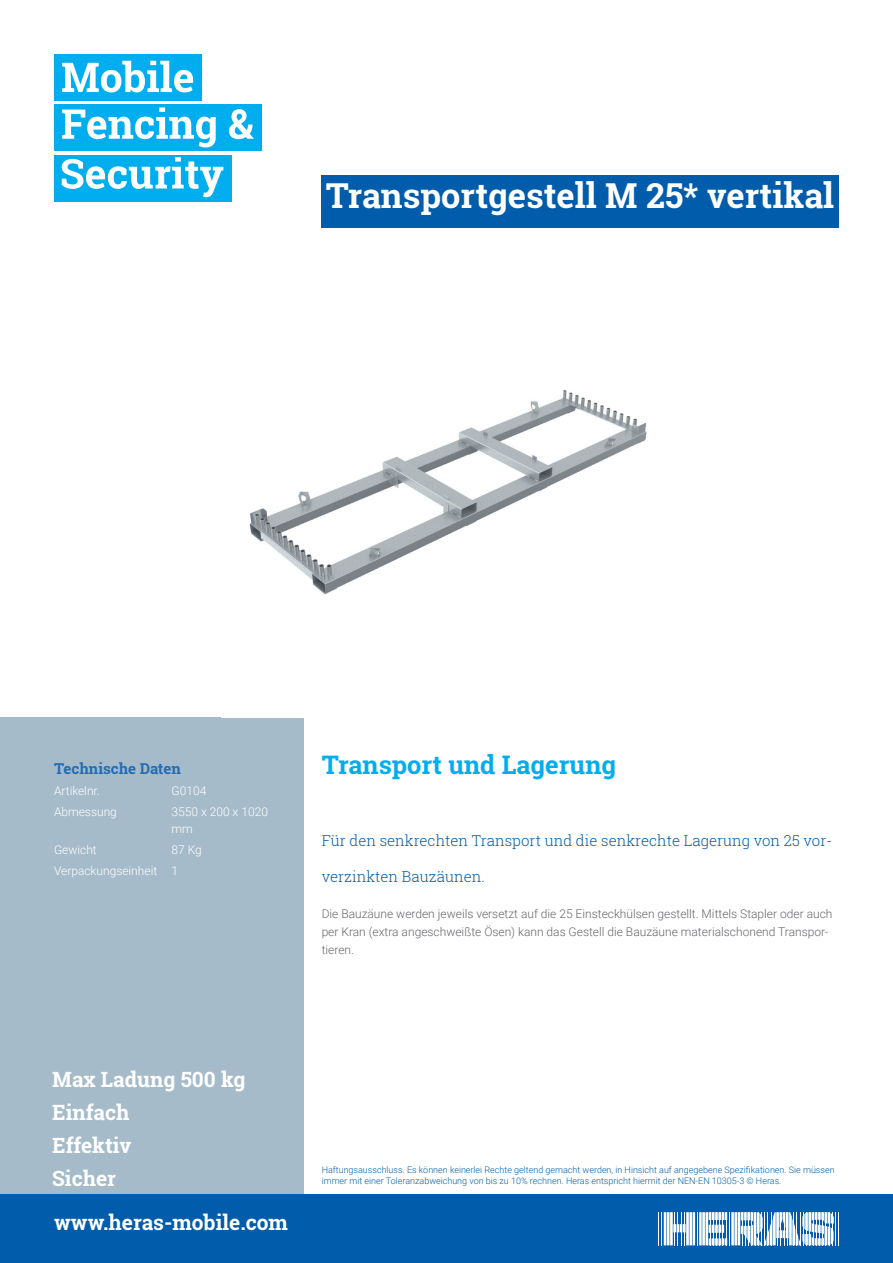
<style>
.page{position:relative;width:893px;height:1263px;background:#fff}
.page>*{position:absolute;margin:0;border:0;box-sizing:border-box;transform-origin:0 0}
.t1{font:700 34.35px "Roboto Slab";color:#fff}
.t2{font:700 25.5px "Roboto Slab";color:#00aeef}
.t3{font:700 21px/33px "Roboto Slab";color:#fff}
.t4{font:300 15px "Roboto Slab";color:#015dab}
.t5{font:700 15px "Roboto Slab";color:#226cb5}
.t6{font:300 12px/18px "Roboto";color:#66676b}
.t7{font:300 12px/16.5px "Roboto";color:#fff}
.t8{font:300 9px/10.8px "Roboto";color:#015dab}
</style>
<div class="page">
<div style="left:0;top:717px;width:304px;height:492px;background:#a5bbc9"></div>
<div style="left:322px;top:175px;width:517px;height:53px;background:#015dab"></div>
<img style="left:249px;top:390px;width:398px;height:205px">
<div style="left:0;top:1195px;width:893px;height:68px;background:#015dab"></div>
<hr style="left:658px;top:1212px;width:1px;height:33px;background:#fff">
<hr style="left:662px;top:1212px;width:1px;height:33px;background:#fff">
<hr style="left:697px;top:1212px;width:1px;height:33px;background:#fff">
<hr style="left:835px;top:1212px;width:1px;height:33px;background:#fff">
<hr style="left:838px;top:1212px;width:1px;height:33px;background:#fff">
<svg style="left:664px;top:1212px;width:31px;height:33px"></svg>
<hr style="left:705px;top:1212px;width:3px;height:33px;background:#fff">
<hr style="left:702px;top:1212px;width:3px;height:33px;background:#fff">
<hr style="left:699px;top:1212px;width:3px;height:33px;background:#fff">
<svg style="left:709px;top:1212px;width:125px;height:33px"></svg>
<div style="left:54px;top:54px;width:147px;height:47px;background:#00aeef"></div>
<div style="left:54px;top:104px;width:207px;height:47px;background:#00aeef"></div>
<div style="left:54px;top:155px;width:177px;height:46px;background:#00aeef"></div>
<svg style="left:62px;top:61px;width:131px;height:31px"></svg>
<svg style="left:62px;top:107px;width:154px;height:40px"></svg>
<svg style="left:229px;top:109px;width:25px;height:30px"></svg>
<svg style="left:62px;top:157px;width:161px;height:40px"></svg>
<h1 class="t1" style="left:326px;top:172px;width:510px">Transportgestell M 25* vertikal</h1>
<h3 class="t5" style="left:54px;top:758px;width:129px">Technische Daten</h3>
<h3 class="t7" style="left:54px;top:782px;width:47px">Artikelnr.</h3>
<h3 class="t7" style="left:172px;top:782px;width:36px">G0104</h3>
<h3 class="t7" style="left:54px;top:803px;width:64px">Abmessung</h3>
<h3 class="t7" style="left:172px;top:803px;width:98px">3550 x 200 x 1020 mm</h3>
<h3 class="t7" style="left:54px;top:841px;width:44px">Gewicht</h3>
<h3 class="t7" style="left:54px;top:838px;width:149px;line-height:21px;text-indent:118px">87 Kg<br>Verpackungseinheit 1</h3>
<h2 class="t2" style="left:322px;top:747px;width:296px">Transport und Lagerung</h2>
<h3 class="t4" style="left:322px;top:830px;width:512px">Für den senkrechten Transport und die senkrechte Lagerung von 25 vor-</h3>
<h3 class="t4" style="left:322px;top:866px;width:165px">verzinkten Bauzäunen.</h3>
<h3 class="t6" style="left:322px;top:904px;width:512px">Die Bauzäune werden jeweils versetzt auf die 25 Einsteckhülsen gestellt. Mittels Stapler oder auch per Kran (extra angeschweißte Ösen) kann das Gestell die Bauzäune materialschonend Transpor&shy;tieren.</h3>
<h3 class="t3" style="left:52px;top:1062px;width:195px">Max Ladung 500 kg<br>Einfach<br>Effektiv<br>Sicher</h3>
<h3 class="t3" style="left:54px;top:1206px;width:236px">www.heras-mobile.com</h3>
<p class="t8" style="left:322px;top:1164px;width:514px">Haftungsausschluss. Es können keinerlei Rechte geltend gemacht werden, in Hinsicht auf angegebene Spezifikationen. Sie müssen immer mit einer Toleranzabweichung von bis zu 10% rechnen. Heras entspricht hiermit der NEN-EN 10305-3 © Heras.</p>
</div>
